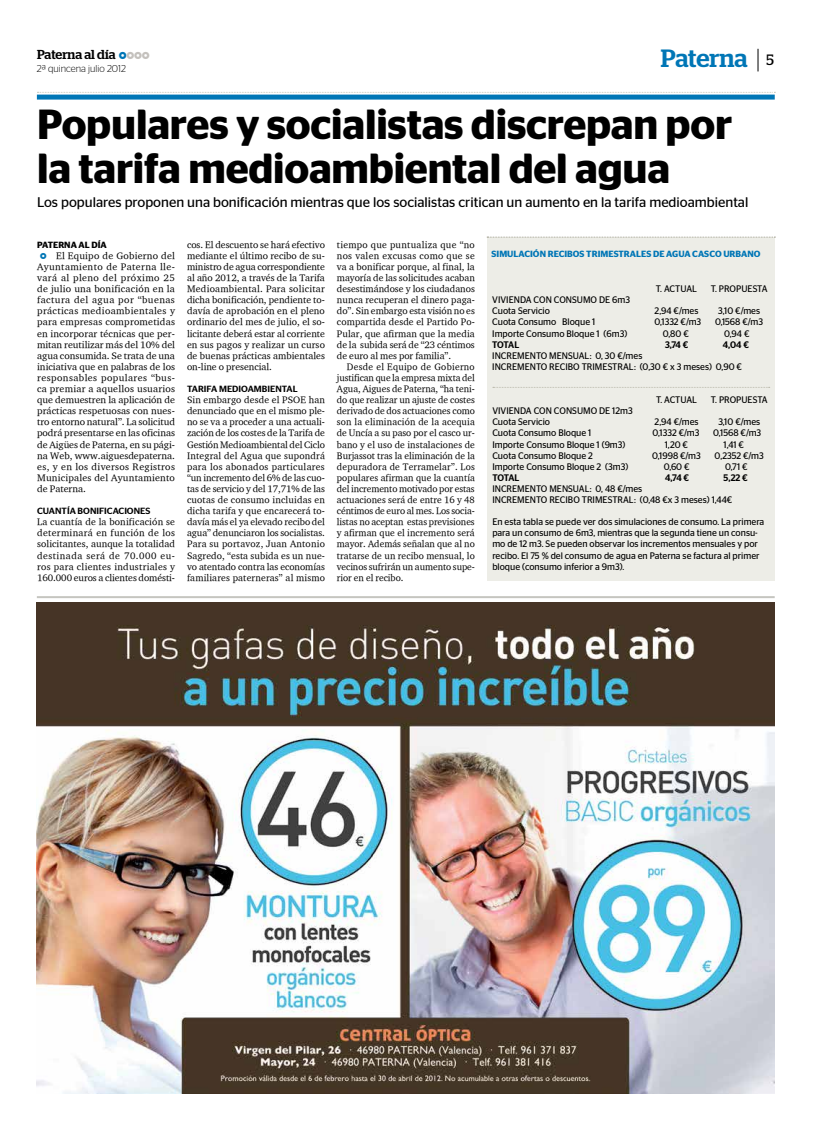
<style>
.page{position:relative;width:823px;height:1134px;background:#fff}
.page>*{position:absolute;margin:0;border:0;box-sizing:border-box;transform-origin:0 0}
.t1{font:600 42px/44px "Stag Sans";letter-spacing:-.005em;color:#000}
.t2{font:500 25px "Stag";color:#0076b6}
.t3{font:14px "Stag Sans";color:#000}
.t4{font:500 13px "Stag";color:#000}
.t5{font:300 10px "Stag Sans";color:#000}
.t6{font:9.7px/11.1px "Charter ITCTT";letter-spacing:-.005em;color:#000;text-align:justify}
.t7{font:9.5px/11.1px "Stag Sans";color:#000;scale:.96 1}
.t8{font:500 9.5px "Stag Sans";letter-spacing:-.04em;color:#000;scale:.96 1}
.t9{font:600 9px "Stag Sans";color:#0076b6}
.t10{font:500 9px "Stag Sans";color:#000}
.t11{font:600 9px "Stag Sans";letter-spacing:-.005em;color:#000}
.s1{font-family:"Fedra Sans Bold Expert";font-weight:400;color:#0076b6}
.s2{font-family:"Fedra Sans Bold Expert";font-weight:400;color:#c4c1bd}
.s3{font-weight:400;font-size:15px;color:#000}
.s4{font-family:"Fedra Sans Bold Expert";font-size:11px;color:#0076b6}
</style>
<div class="page">
<svg style="left:757px;top:49px;width:1px;height:22px"></svg>
<hr style="left:37px;top:596px;width:737px;height:2px;background:#c5c5c0">
<img style="left:37px;top:603px;width:737px;height:490px">
<div style="left:37px;top:95px;width:737px;height:5px;background:#0076b6"></div>
<svg style="left:37px;top:92px;width:736px;height:1px"></svg>
<div style="left:486px;top:237px;width:288px;height:344px;background:#edede7"></div>
<svg style="left:487px;top:237px;width:286px;height:1px"></svg>
<svg style="left:492px;top:387px;width:277px;height:1px"></svg>
<h3 class="t4" style="left:37px;top:47px;width:115px">Paterna al día <span class="s1">o</span><span class="s2">ooo</span></h3>
<p class="t5" style="left:37px;top:63px;width:90px">2ª quincena julio 2012</p>
<h2 class="t2" style="left:660px;top:44px;width:115px">Paterna <span class="s3">5</span></h2>
<h1 class="t1" style="left:37px;top:103px;width:696px">Populares y socialistas discrepan por la tarifa medioambiental del agua</h1>
<h3 class="t3" style="left:37px;top:194px;width:712px">Los populares proponen una bonificación mientras que los socialistas critican un aumento en la tarifa medioambiental</h3>
<p class="t11" style="left:37px;top:239px;width:71px">PATERNA AL DÍA</p>
<p class="t6" style="left:37px;top:250px;width:139px"><span class="s4">o</span> El Equipo de Gobierno del Ayuntamiento de Paterna lle&shy;vará al pleno del próximo 25 de julio una bonificación en la factura del agua por “buenas prácticas medioambientales y para empresas comprometidas en incorporar técnicas que per&shy;mitan reutilizar más del 10% del agua consumida. Se trata de una iniciativa que en palabras de los responsables populares “bus&shy;ca premiar a aquellos usuarios que demuestren la aplicación de prácticas respetuosas con nues&shy;tro entorno natural”. La solicitud podrá presentarse en las oficinas de Aigües de Paterna, en su pági&shy;na Web, www.aiguesdepaterna. es, y en los diversos Registros Municipales del Ayuntamiento de Paterna.</p>
<p class="t10" style="left:37px;top:506px;width:115px">CUANTÍA BONIFICACIONES</p>
<p class="t6" style="left:37px;top:516px;width:139px">La cuantía de la bonificación se determinará en función de los solicitantes, aunque la totalidad destinada será de 70.000 eu&shy;ros para clientes industriales y 160.000 euros a clientes domésti-</p>
<p class="t6" style="left:187px;top:239px;width:139px">cos. El descuento se hará efectivo mediante el último recibo de su&shy;ministro de agua correspondiente al año 2012, a través de la Tarifa Medioambiental. Para solicitar dicha bonificación, pendiente to&shy;davía de aprobación en el pleno ordinario del mes de julio, el so&shy;licitante deberá estar al corriente en sus pagos y realizar un curso de buenas prácticas ambientales on-line o presencial.</p>
<p class="t10" style="left:187px;top:384px;width:112px">TARIFA MEDIOAMBIENTAL</p>
<p class="t6" style="left:187px;top:394px;width:139px">Sin embargo desde el PSOE han denunciado que en el mismo ple&shy;no se va a proceder a una actuali&shy;zación de los costes de la Tarifa de Gestión Medioambiental del Ciclo Integral del Agua que supondrá para los abonados particulares “un incremento del 6% de las cuo&shy;tas de servicio y del 17,71% de las cuotas de consumo incluidas en dicha tarifa y que encarecerá to&shy;davía más el ya elevado recibo del agua” denunciaron los socialistas.<br>Para su portavoz, Juan Antonio Sagredo, “esta subida es un nue&shy;vo atentado contra las economías familiares paterneras” al mismo</p>
<p class="t6" style="left:337px;top:239px;width:139px">tiempo que puntualiza que “no nos valen excusas como que se va a bonificar porque, al final, la mayoría de las solicitudes acaban desestimándose y los ciudadanos nunca recuperan el dinero paga&shy;do”. Sin embargo esta visión no es compartida desde el Partido Po-Pular, que afirman que la media de la subida será de “23 céntimos de euro al mes por familia”.</p>
<p class="t6" style="left:337px;top:361px;width:139px;text-indent:10px">Desde el Equipo de Gobierno justifican que la empresa mixta del Agua, Aigues de Paterna, “ha teni&shy;do que realizar un ajuste de costes derivado de dos actuaciones como son la eliminación de la acequia de Uncía a su paso por el casco ur&shy;bano y el uso de instalaciones de Burjassot tras la eliminación de la depuradora de Terramelar”. Los populares afirman que la cuantía del incremento motivado por estas actuaciones será de entre 16 y 48 céntimos de euro al mes. Los socia&shy;listas no aceptan estas previsiones y afirman que el incremento será mayor. Además señalan que al no tratarse de un recibo mensual, lo vecinos sufrirán un aumento supe&shy;rior en el recibo.</p>
<p class="t9" style="left:491px;top:249px;width:270px">SIMULACIÓN RECIBOS TRIMESTRALES DE AGUA CASCO URBANO</p>
<p class="t7" style="left:655px;top:283px;width:44px">T. ACTUAL</p>
<p class="t7" style="left:710px;top:283px;width:61px">T. PROPUESTA</p>
<p class="t7" style="left:492px;top:294px;width:145px">VIVIENDA CON CONSUMO DE 6m3<br>Cuota Servicio</p>
<p class="t7" style="left:654px;top:305px;width:47px">2,94 €/mes</p>
<p class="t7" style="left:717px;top:305px;width:45px">3,10 €/mes</p>
<p class="t7" style="left:492px;top:316px;width:109px">Cuota Consumo Bloque 1</p>
<p class="t7" style="left:654px;top:316px;width:50px">0,1332 €/m3</p>
<p class="t7" style="left:714px;top:316px;width:52px">0,1568 €/m3</p>
<p class="t7" style="left:492px;top:328px;width:142px">Importe Consumo Bloque 1 (6m3)</p>
<p class="t7" style="left:662px;top:328px;width:29px">0,80 €</p>
<p class="t7" style="left:723px;top:328px;width:28px">0,94 €</p>
<p class="t8" style="left:492px;top:339px;width:30px">TOTAL</p>
<p class="t8" style="left:664px;top:339px;width:26px">3,74 €</p>
<p class="t8" style="left:722px;top:339px;width:28px">4,04 €</p>
<p class="t7" style="left:492px;top:350px;width:261px">INCREMENTO MENSUAL: 0, 30 €/mes<br>INCREMENTO RECIBO TRIMESTRAL: (0,30 € x 3 meses) 0,90 €</p>
<p class="t7" style="left:655px;top:394px;width:44px">T. ACTUAL</p>
<p class="t7" style="left:710px;top:394px;width:61px">T. PROPUESTA</p>
<p class="t7" style="left:492px;top:405px;width:148px">VIVIENDA CON CONSUMO DE 12m3<br>Cuota Servicio</p>
<p class="t7" style="left:654px;top:416px;width:47px">2,94 €/mes</p>
<p class="t7" style="left:718px;top:416px;width:45px">3,10 €/mes</p>
<p class="t7" style="left:492px;top:427px;width:105px">Cuota Consumo Bloque 1</p>
<p class="t7" style="left:652px;top:427px;width:50px">0,1332 €/m3</p>
<p class="t7" style="left:712px;top:427px;width:52px">0,1568 €/m3</p>
<p class="t7" style="left:492px;top:439px;width:140px">Importe Consumo Bloque 1 (9m3)</p>
<p class="t7" style="left:664px;top:439px;width:26px">1,20 €</p>
<p class="t7" style="left:723px;top:439px;width:23px">1,41 €</p>
<p class="t7" style="left:492px;top:450px;width:106px">Cuota Consumo Bloque 2</p>
<p class="t7" style="left:651px;top:450px;width:52px">0,1998 €/m3</p>
<p class="t7" style="left:714px;top:450px;width:53px">0,2352 €/m3</p>
<p class="t7" style="left:492px;top:461px;width:143px">Importe Consumo Bloque 2 (3m3)</p>
<p class="t7" style="left:663px;top:461px;width:28px">0,60 €</p>
<p class="t7" style="left:724px;top:461px;width:25px">0,71 €</p>
<p class="t8" style="left:492px;top:472px;width:30px">TOTAL</p>
<p class="t8" style="left:664px;top:472px;width:26px">4,74 €</p>
<p class="t8" style="left:723px;top:472px;width:26px">5,22 €</p>
<p class="t7" style="left:492px;top:483px;width:251px">INCREMENTO MENSUAL: 0, 48 €/mes<br>INCREMENTO RECIBO TRIMESTRAL: (0,48 €x 3 meses) 1,44€</p>
<p class="t7" style="left:492px;top:516px;width:284px">En esta tabla se puede ver dos simulaciones de consumo. La primera para un consumo de 6m3, mientras que la segunda tiene un consu&shy;mo de 12 m3. Se pueden observar los incrementos mensuales y por recibo. El 75 % del consumo de agua en Paterna se factura al primer bloque (consumo inferior a 9m3).</p>
</div>
